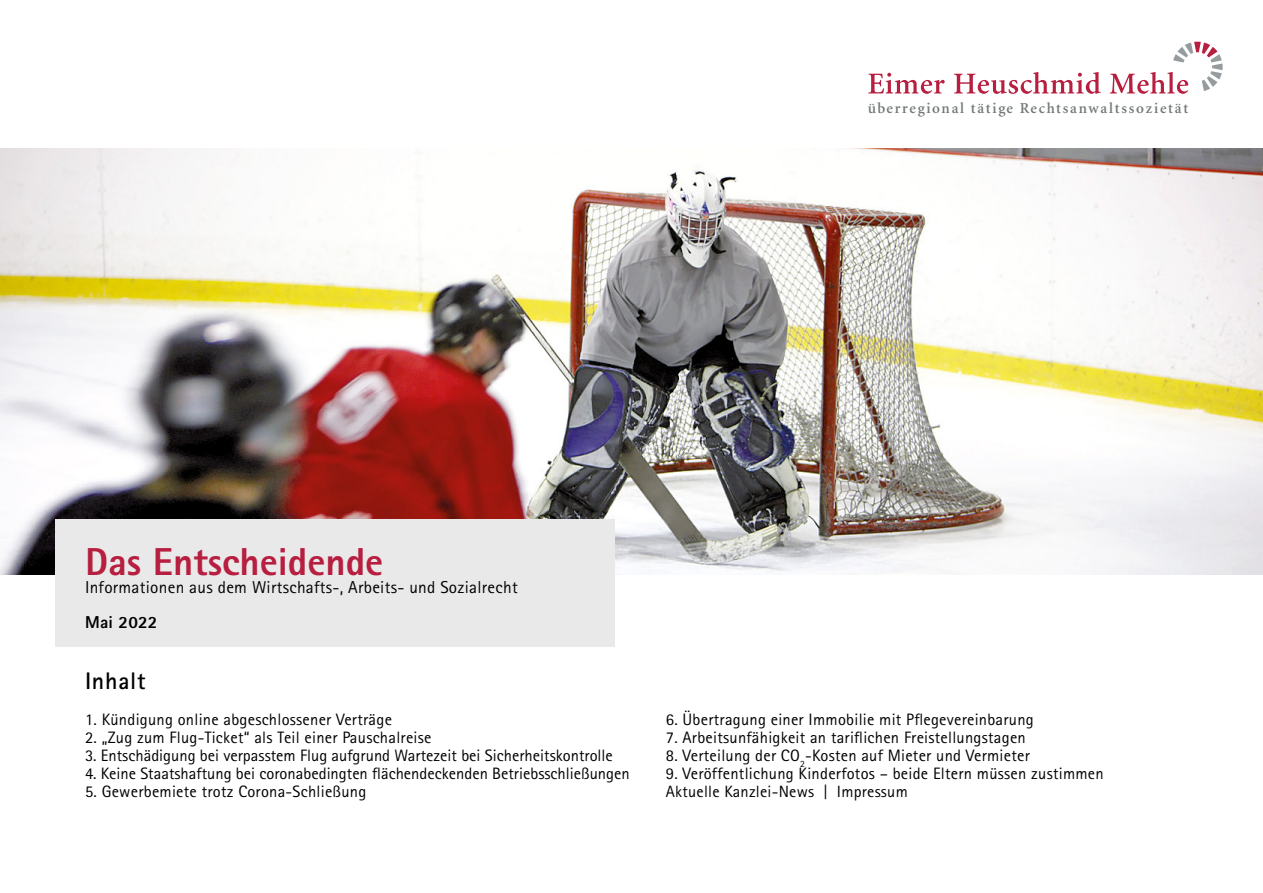
<style>
.page{position:relative;width:1263px;height:893px;background:#fff}
.page>*{position:absolute;margin:0;border:0;box-sizing:border-box;transform-origin:0 0}
.t1{font:800 39px "Rotis Sans Serif Std";color:#b71e3f}
.t2{font:700 24px "Rotis Sans Serif Std";letter-spacing:.03em;color:#000}
.t3{font:17.25px "Rotis Sans Serif Std";letter-spacing:.015em;color:#000}
.t4{font:800 17.25px "Rotis Sans Serif Std";letter-spacing:.015em;color:#000}
.t5{font:16.5px "Rotis Sans Serif Std";letter-spacing:.015em;color:#000}
.t6{font:16.35px "Rotis Sans Serif Std";letter-spacing:.015em;color:#000}
.t7{font:600 15.15px "Minion";letter-spacing:.115em;color:#727777}
</style>
<div class="page">
<img style="left:0;top:149px;width:1263px;height:425px">
<svg style="left:868px;top:73px;width:77px;height:21px"></svg>
<svg style="left:954px;top:72px;width:147px;height:22px"></svg>
<svg style="left:1110px;top:42px;width:113px;height:52px"></svg>
<div style="left:55px;top:519px;width:559px;height:128px;background:#e9e9e9"></div>
<p class="t7" style="left:868px;top:100px;width:322px">überregional tätige Rechtsanwaltssozietät</p>
<h1 class="t1" style="left:85px;top:537px;width:300px">Das Entscheidende</h1>
<p class="t3" style="left:85px;top:577px;width:434px">Informationen aus dem Wirtschafts-, Arbeits- und Sozialrecht</p>
<p class="t4" style="left:85px;top:611px;width:74px">Mai 2022</p>
<h2 class="t2" style="left:85px;top:666px;width:62px">Inhalt</h2>
<p class="t5" style="left:85px;top:710px;width:308px">1. Kündigung online abgeschlossener Verträge</p>
<p class="t5" style="left:85px;top:728px;width:348px">2. „Zug zum Flug-Ticket“ als Teil einer Pauschalreise</p>
<p class="t5" style="left:85px;top:746px;width:529px">3. Entschädigung bei verpasstem Flug aufgrund Wartezeit bei Sicherheitskontrolle</p>
<p class="t5" style="left:85px;top:764px;width:546px">4. Keine Staatshaftung bei coronabedingten flächendeckenden Betriebsschließungen</p>
<p class="t5" style="left:85px;top:782px;width:283px">5. Gewerbemiete trotz Corona-Schließung</p>
<p class="t5" style="left:666px;top:710px;width:369px">6. Übertragung einer Immobilie mit Pflegevereinbarung</p>
<p class="t5" style="left:666px;top:728px;width:361px">7. Arbeitsunfähigkeit an tariflichen Freistellungstagen</p>
<p class="t5" style="left:666px;top:746px;width:365px">8. Verteilung der CO<sub>2</sub>-Kosten auf Mieter und Vermieter</p>
<p class="t5" style="left:666px;top:764px;width:439px">9. Veröffentlichung Kinderfotos – beide Eltern müssen zustimmen</p>
<p class="t6" style="left:666px;top:782px;width:243px">Aktuelle Kanzlei-News | Impressum</p>
</div>
